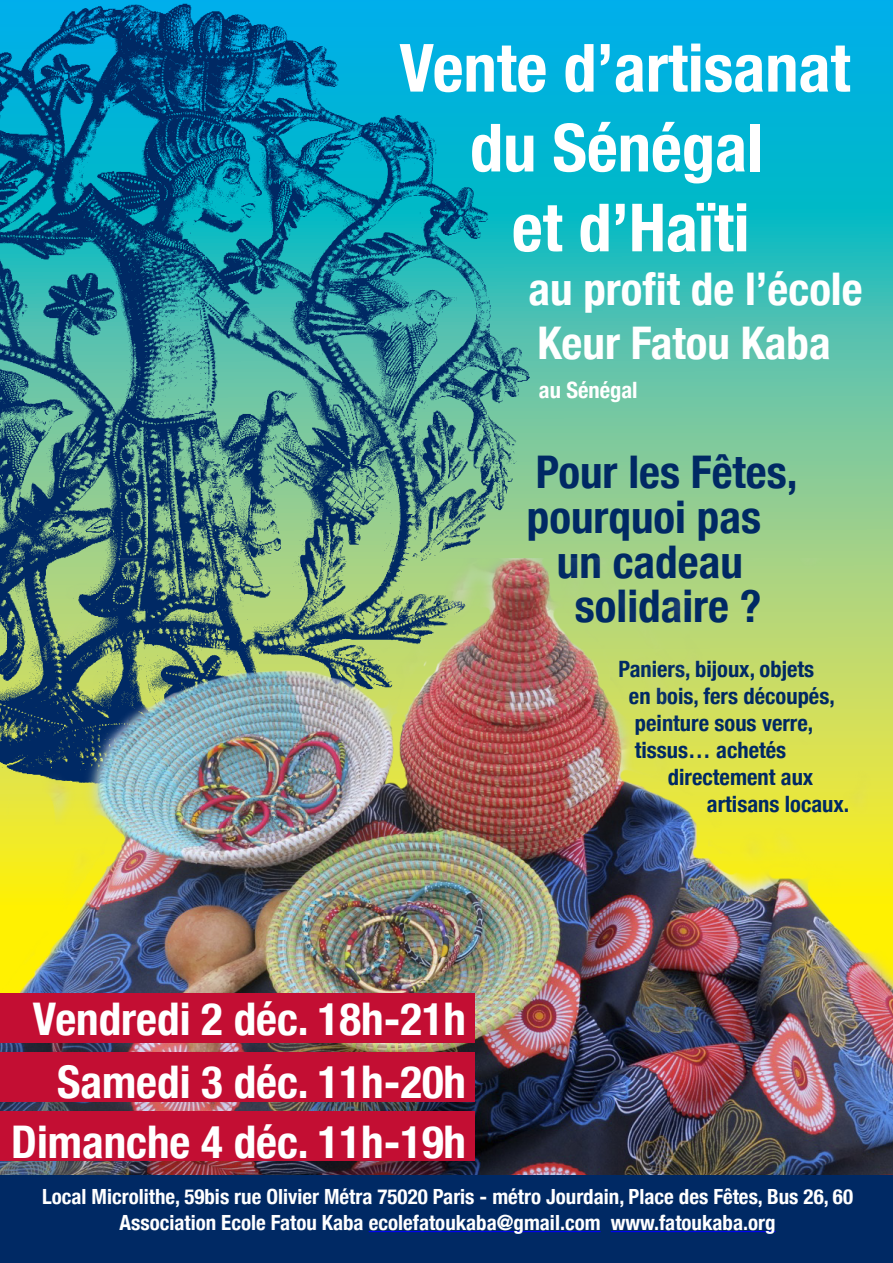
<style>
.page{position:relative;width:893px;height:1263px;background:#fff}
.page>*{position:absolute;margin:0;border:0;box-sizing:border-box;transform-origin:0 0}
.t1{font:700 condensed 66.6px/79.8px "Helvetica Neue";color:#fff;text-align:center}
.t2{font:700 condensed 45px/54px "Helvetica Neue";color:#fff}
.t3{font:700 condensed 45px "Helvetica Neue";color:#002964}
.t4{font:700 condensed 22.5px "Helvetica Neue";color:#002964}
.t5{font:700 condensed 22.5px "Helvetica Neue";color:#fff}
.t6{font:700 condensed 20.85px "Helvetica Neue";color:#fff}
</style>
<div class="page">
<svg style="left:539px;top:0;width:354px;height:559px;background:#3cbeb9"></svg>
<img style="left:0;top:0;width:539px;height:559px">
<img style="left:0;top:559px;width:893px;height:617px">
<div style="left:0;top:993px;width:475px;height:49px;background:#c30e33"></div>
<div style="left:0;top:1052px;width:475px;height:49px;background:#c30e33"></div>
<div style="left:0;top:1111px;width:475px;height:50px;background:#c30e33"></div>
<div style="left:0;top:1176px;width:893px;height:87px;background:#002964"></div>
<hr style="left:369px;top:1231px;width:232px;height:1px;background:#00f">
<hr style="left:611px;top:1231px;width:165px;height:1px;background:#00f">
<p class="t1" style="left:399px;top:23px;width:452px">Vente d’artisanat du Sénégal<br>et d’Haïti</p>
<p class="t2" style="left:528px;top:259px;width:336px">au profit de l’école<br>Keur Fatou Kaba</p>
<p class="t5" style="left:539px;top:372px;width:100px">au Sénégal</p>
<p class="t3" style="left:536px;top:435px;width:263px">Pour les Fêtes,</p>
<p class="t3" style="left:527px;top:479px;width:236px">pourquoi pas</p>
<p class="t3" style="left:557px;top:524px;width:187px">un cadeau</p>
<p class="t3" style="left:575px;top:569px;width:188px">solidaire ?</p>
<p class="t4" style="left:618px;top:650px;width:197px">Paniers, bijoux, objets</p>
<p class="t4" style="left:629px;top:677px;width:207px">en bois, fers découpés,</p>
<p class="t4" style="left:635px;top:704px;width:180px">peinture sous verre,</p>
<p class="t4" style="left:635px;top:731px;width:153px">tissus… achetés</p>
<p class="t4" style="left:668px;top:758px;width:147px">directement aux</p>
<p class="t4" style="left:707px;top:785px;width:144px">artisans locaux.</p>
<p class="t2" style="left:33px;top:989px;width:435px">Vendredi 2 déc. 18h-21h</p>
<p class="t2" style="left:57px;top:1052px;width:411px">Samedi 3 déc. 11h-20h</p>
<p class="t2" style="left:11px;top:1112px;width:456px">Dimanche 4 déc. 11h-19h</p>
<p class="t6" style="left:42px;top:1180px;width:812px">Local Microlithe, 59bis rue Olivier Métra 75020 Paris - métro Jourdain, Place des Fêtes, Bus 26, 60</p>
<p class="t6" style="left:120px;top:1205px;width:658px">Association Ecole Fatou Kaba ecolefatoukaba@gmail.com www.fatoukaba.org</p>
</div>
